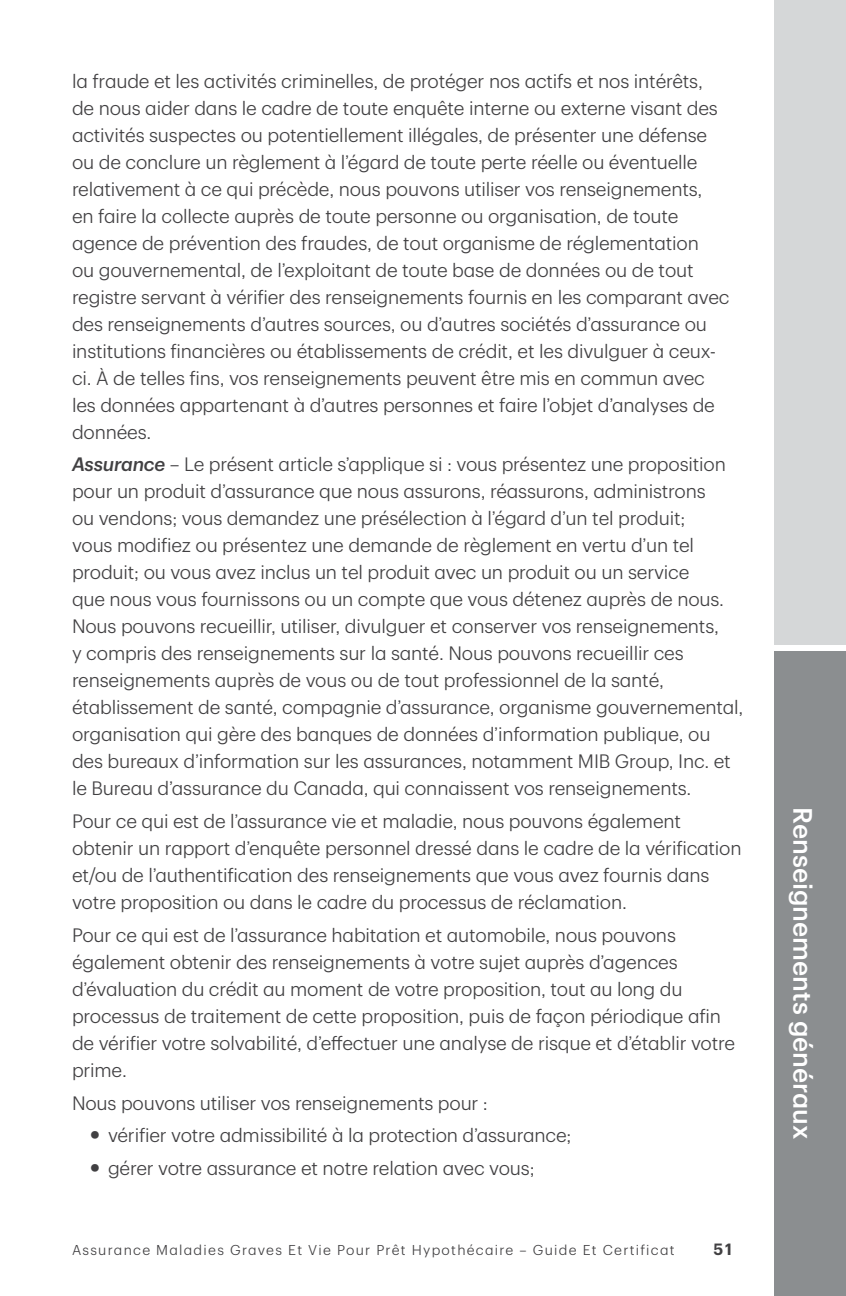
<style>
.page{position:relative;width:846px;height:1296px;background:#fff}
.page>*{position:absolute;margin:0;border:0;box-sizing:border-box;transform-origin:0 0}
.t1{font:500 26px "TD Graphik";color:#fff}
.t2{font:300 19px/27px "TD Graphik";letter-spacing:-.01em;color:#414042}
.t3{font:600 16px "TD Graphik";color:#414042}
.t4{font:300 14px "TD Graphik";letter-spacing:.09em;color:#414042}
.s1{font-weight:500;font-style:italic}
.s2{font-weight:500;font-size:30px}
</style>
<div class="page">
<div style="left:774px;top:648px;width:72px;height:648px;background:#8b8e90"></div>
<div style="left:774px;top:0;width:72px;height:648px;background:#d5d7d8"></div>
<div style="left:774px;top:645px;width:72px;height:6px;background:#fff"></div>
<p class="t2" style="left:72px;top:66px;width:659px">la fraude et les activités criminelles, de protéger nos actifs et nos intérêts, de nous aider dans le cadre de toute enquête interne ou externe visant des activités suspectes ou potentiellement illégales, de présenter une défense ou de conclure un règlement à l’égard de toute perte réelle ou éventuelle relativement à ce qui précède, nous pouvons utiliser vos renseignements,<br>en faire la collecte auprès de toute personne ou organisation, de toute agence de prévention des fraudes, de tout organisme de réglementation<br>ou gouvernemental, de l’exploitant de toute base de données ou de tout registre servant à vérifier des renseignements fournis en les comparant avec des renseignements d’autres sources, ou d’autres sociétés d’assurance ou institutions financières ou établissements de crédit, et les divulguer à ceux&shy;ci. À de telles fins, vos renseignements peuvent être mis en commun avec les données appartenant à d’autres personnes et faire l’objet d’analyses de données.</p>
<p class="t2" style="left:72px;top:449px;width:673px"><span class="s1">Assurance</span> – Le présent article s’applique si : vous présentez une proposition pour un produit d’assurance que nous assurons, réassurons, administrons<br>ou vendons; vous demandez une présélection à l’égard d’un tel produit;<br>vous modifiez ou présentez une demande de règlement en vertu d’un tel produit; ou vous avez inclus un tel produit avec un produit ou un service<br>que nous vous fournissons ou un compte que vous détenez auprès de nous.<br>Nous pouvons recueillir, utiliser, divulguer et conserver vos renseignements,<br>y compris des renseignements sur la santé. Nous pouvons recueillir ces renseignements auprès de vous ou de tout professionnel de la santé, établissement de santé, compagnie d’assurance, organisme gouvernemental, organisation qui gère des banques de données d’information publique, ou des bureaux d’information sur les assurances, notamment MIB Group, Inc. et le Bureau d’assurance du Canada, qui connaissent vos renseignements.</p>
<p class="t2" style="left:72px;top:806px;width:671px">Pour ce qui est de l’assurance vie et maladie, nous pouvons également obtenir un rapport d’enquête personnel dressé dans le cadre de la vérification et/ou de l’authentification des renseignements que vous avez fournis dans votre proposition ou dans le cadre du processus de réclamation.</p>
<p class="t2" style="left:72px;top:920px;width:665px">Pour ce qui est de l’assurance habitation et automobile, nous pouvons également obtenir des renseignements à votre sujet auprès d’agences d’évaluation du crédit au moment de votre proposition, tout au long du processus de traitement de cette proposition, puis de façon périodique afin de vérifier votre solvabilité, d’effectuer une analyse de risque et d’établir votre prime.</p>
<p class="t2" style="left:72px;top:1088px;width:418px">Nous pouvons utiliser vos renseignements pour :</p>
<p class="t2" style="left:90px;top:1120px;width:483px"><span class="s2">•</span> vérifier votre admissibilité à la protection d’assurance;</p>
<p class="t2" style="left:90px;top:1153px;width:446px"><span class="s2">•</span> gérer votre assurance et notre relation avec vous;</p>
<p class="t4" style="left:72px;top:1240px;width:604px">Assurance Maladies Graves Et Vie Pour Prêt Hypothécaire – Guide Et Certificat</p>
<p class="t3" style="left:714px;top:1237px;width:20px">51</p>
<h1 class="t1" style="left:823px;top:807px;width:334px;rotate:90deg">Renseignements généraux</h1>
</div>
